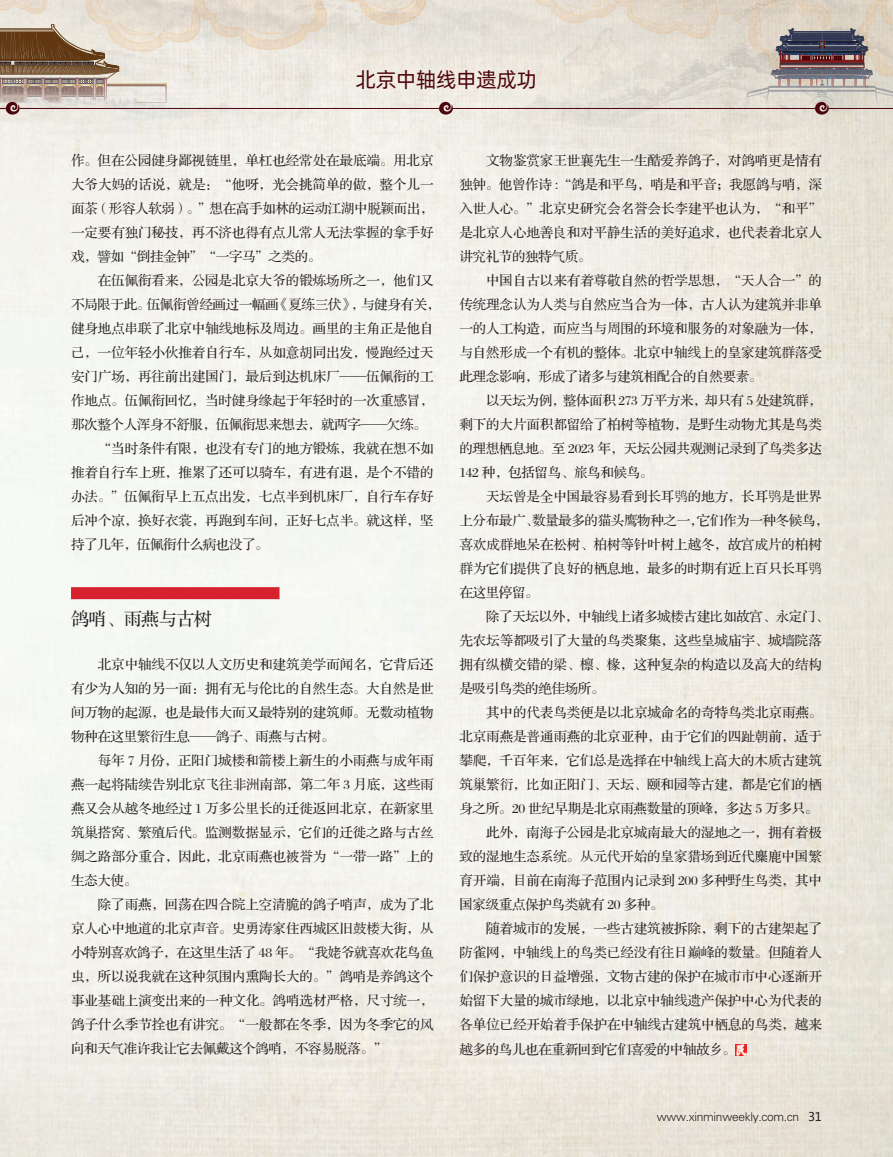
<style>
.page{position:relative;width:893px;height:1157px;background:#fff}
.page>*{position:absolute;margin:0;border:0;box-sizing:border-box;transform-origin:0 0}
.t1{font:21px "Alibaba Pu Hui Ti 2 55 Regular";letter-spacing:-.025em;color:#4e050d}
.t2{font:18px "FZS3 K GBK1 0";letter-spacing:-.025em;color:#231f20}
.t3{font:13.5px "FZS3 JW GB1 0";letter-spacing:-.005em;color:#231f20}
.t4{font:13.5px "FZS3 JW GB1 0";letter-spacing:-.025em;color:#231f20}
.t5{font:12px "FZXH1 JW GB1 0";letter-spacing:-.025em;color:#231f20}
.s1{font-family:"Sim Sun"}
.s2{font-family:"Microsoft Ya Hei"}
</style>
<div class="page">
<img style="left:0;top:0;width:893px;height:1157px">
<hr style="left:20px;top:108px;width:419px;height:1px;background:#4e050d">
<hr style="left:453px;top:108px;width:362px;height:1px;background:#4e050d">
<svg style="left:0;top:24px;width:167px;height:93px;background:#bbab9c"></svg>
<svg style="left:439px;top:102px;width:16px;height:15px"></svg>
<svg style="left:746px;top:28px;width:147px;height:89px;background:#ada3a0"></svg>
<div style="left:71px;top:587px;width:208px;height:12px;background:#d6212e"></div>
<svg style="left:736px;top:1044px;width:11px;height:11px"></svg>
<h1 class="t1" style="left:356px;top:64px;width:183px">北京中轴线申遗成功</h1>
<p class="t3" style="left:71px;top:153px;width:364px">作。但在公园健身鄙视链里，单杠也经常处在最底端。用北京</p>
<p class="t3" style="left:71px;top:177px;width:364px">大爷大妈的话说，就是：“他呀，光会挑简单的做，整个儿一</p>
<p class="t4" style="left:71px;top:201px;width:364px">面茶（形容人软弱）。”想在高手如林的运动江湖中脱颖而出，</p>
<p class="t3" style="left:71px;top:225px;width:364px">一定要有独门秘技，再不济也得有点儿常人无法掌握的拿手好</p>
<p class="t4" style="left:71px;top:249px;width:252px">戏，譬如“倒挂金钟”“一字马”之类的。</p>
<p class="t3" style="left:98px;top:273px;width:337px">在伍佩衔看来，公园是北京大爷的锻炼场所之一，他们又</p>
<p class="t4" style="left:71px;top:297px;width:371px">不局限于此。伍佩衔曾经画过一幅画《夏练三伏》，与健身有关，</p>
<p class="t3" style="left:71px;top:321px;width:364px">健身地点串联了北京中轴线地标及周边。画里的主角正是他自</p>
<p class="t3" style="left:71px;top:345px;width:364px">己，一位年轻小伙推着自行车，从如意胡同出发，慢跑经过天</p>
<p class="t3" style="left:71px;top:369px;width:364px">安门广场，再往前出建国门，最后到达机床厂——伍佩衔的工</p>
<p class="t3" style="left:71px;top:393px;width:364px">作地点。伍佩衔回忆，当时健身缘起于年轻时的一次重感冒，</p>
<p class="t4" style="left:71px;top:417px;width:357px">那次整个人浑身不舒服，伍佩衔思来想去，就两字——欠练。</p>
<p class="t3" style="left:98px;top:441px;width:337px">“当时条件有限，也没有专门的地方锻炼，我就在想不如</p>
<p class="t3" style="left:71px;top:465px;width:364px">推着自行车上班，推累了还可以骑车，有进有退，是个不错的</p>
<p class="t3" style="left:71px;top:489px;width:364px">办法。”伍佩衔早上五点出发，七点半到机床厂，自行车存好</p>
<p class="t3" style="left:71px;top:513px;width:364px">后冲个凉，换好衣裳，再跑到车间，正好七点半。就这样，坚</p>
<p class="t4" style="left:71px;top:537px;width:199px">持了几年，伍佩衔什么病也没了。</p>
<p class="t2" style="left:71px;top:609px;width:142px">鸽哨、雨燕与古树</p>
<p class="t3" style="left:98px;top:657px;width:337px">北京中轴线不仅以人文历史和建筑美学而闻名，它背后还</p>
<p class="t3" style="left:71px;top:681px;width:364px">有少为人知的另一面：拥有无与伦比的自然生态。大自然是世</p>
<p class="t3" style="left:71px;top:705px;width:364px">间万物的起源，也是最伟大而又最特别的建筑师。无数动植物</p>
<p class="t4" style="left:71px;top:729px;width:265px">物种在这里繁衍生息——鸽子、雨燕与古树。</p>
<p class="t3" style="left:98px;top:753px;width:337px">每年 7 月份，正阳门城楼和箭楼上新生的小雨燕与成年雨</p>
<p class="t3" style="left:71px;top:777px;width:364px">燕一起将陆续告别北京飞往非洲南部，第二年 3 月底，这些雨</p>
<p class="t3" style="left:71px;top:801px;width:364px">燕又会从越冬地经过 1 万多公里长的迁徙返回北京，在新家里</p>
<p class="t3" style="left:71px;top:825px;width:364px">筑巢搭窝、繁殖后代。监测数据显示，它们的迁徙之路与古丝</p>
<p class="t3" style="left:71px;top:849px;width:364px">绸之路部分重合，因此，北京雨燕也被誉为“一带一路”上的</p>
<p class="t3" style="left:71px;top:873px;width:68px">生态大使。</p>
<p class="t3" style="left:98px;top:897px;width:337px">除了雨燕，回荡在四合院上空清脆的鸽子哨声，成为了北</p>
<p class="t3" style="left:71px;top:921px;width:364px">京人心中地道的北京声音。史勇涛家住西城区旧鼓楼大街，从</p>
<p class="t4" style="left:71px;top:945px;width:364px">小特别喜欢鸽子，在这里生活了 48 年。“我姥爷就喜欢花鸟鱼</p>
<p class="t3" style="left:71px;top:969px;width:364px">虫，所以说我就在这种氛围内熏陶长大的。”鸽哨是养鸽这个</p>
<p class="t3" style="left:71px;top:993px;width:364px">事业基础上演变出来的一种文化。鸽哨选材严格，尺寸统一，</p>
<p class="t3" style="left:71px;top:1017px;width:364px">鸽子什么季节拴也有讲究。“一般都在冬季，因为冬季它的风</p>
<p class="t4" style="left:71px;top:1041px;width:318px">向和天气准许我让它去佩戴这个鸽哨，不容易脱落。”</p>
<p class="t3" style="left:486px;top:153px;width:337px">文物鉴赏家王世襄先生一生酷爱养鸽子，对鸽哨更是情有</p>
<p class="t4" style="left:459px;top:177px;width:364px">独钟。他曾作诗 :“鸽是和平鸟，哨是和平音；我愿鸽与哨，深</p>
<p class="t3" style="left:459px;top:201px;width:364px">入世人心。”北京史研究会名誉会长李建平也认为，“和平”</p>
<p class="t3" style="left:459px;top:225px;width:364px">是北京人心地善良和对平静生活的美好追求，也代表着北京人</p>
<p class="t4" style="left:459px;top:249px;width:133px">讲究礼节的独特气质。</p>
<p class="t3" style="left:486px;top:273px;width:337px">中国自古以来有着尊敬自然的哲学思想，“天人合一”的</p>
<p class="t3" style="left:459px;top:297px;width:364px">传统理念认为人类与自然应当合为一体，古人认为建筑并非单</p>
<p class="t3" style="left:459px;top:321px;width:364px">一的人工构造，而应当与周围的环境和服务的对象融为一体，</p>
<p class="t3" style="left:459px;top:345px;width:364px">与自然形成一个有机的整体。北京中轴线上的皇家建筑群落受</p>
<p class="t4" style="left:459px;top:369px;width:305px">此理念影响，形成了诸多与建筑相配合的自然要素。</p>
<p class="t4" style="left:486px;top:393px;width:337px">以天坛为例，整体面积 273 万平方米，却只有 5 处建筑群，</p>
<p class="t3" style="left:459px;top:417px;width:364px">剩下的大片面积都留给了柏树等植物，是野生动物尤其是鸟类</p>
<p class="t3" style="left:459px;top:441px;width:364px">的理想栖息地。至 2023 年，天坛公园共观测记录到了鸟类多达</p>
<p class="t4" style="left:459px;top:465px;width:196px">142 种，包括留鸟、旅鸟和候鸟。</p>
<p class="t3" style="left:486px;top:489px;width:337px">天坛曾是全中国最容易看到长耳<span class="s1">鸮</span>的地方，长耳<span class="s1">鸮</span>是世界</p>
<p class="t4" style="left:459px;top:513px;width:371px">上分布最广、数量最多的猫头鹰物种之一，它们作为一种冬候鸟，</p>
<p class="t3" style="left:459px;top:537px;width:364px">喜欢成群地呆在松树、柏树等针叶树上越冬，故宫成片的柏树</p>
<p class="t3" style="left:459px;top:561px;width:364px">群为它们提供了良好的栖息地，最多的时期有近上百只长耳<span class="s1">鸮</span></p>
<p class="t3" style="left:459px;top:585px;width:81px">在这里停留。</p>
<p class="t4" style="left:486px;top:609px;width:344px">除了天坛以外，中轴线上诸多城楼古建比如故宫、永定门、</p>
<p class="t3" style="left:459px;top:633px;width:364px">先农坛等都吸引了大量的鸟类聚集，这些皇城庙宇、城墙院落</p>
<p class="t3" style="left:459px;top:657px;width:364px">拥有纵横交错的梁、檩、椽，这种复杂的构造以及高大的结构</p>
<p class="t4" style="left:459px;top:681px;width:147px">是吸引鸟类的绝佳场所。</p>
<p class="t3" style="left:486px;top:705px;width:337px">其中的代表鸟类便是以北京城命名的奇特鸟类北京雨燕。</p>
<p class="t3" style="left:459px;top:729px;width:364px">北京雨燕是普通雨燕的北京亚种，由于它们的四趾朝前，适于</p>
<p class="t3" style="left:459px;top:753px;width:364px">攀爬，千百年来，它们总是选择在中轴线上高大的木质古建筑</p>
<p class="t3" style="left:459px;top:777px;width:364px">筑巢繁衍，比如正阳门、天坛、颐和园等古建，都是它们的栖</p>
<p class="t4" style="left:459px;top:801px;width:360px">身之所。20 世纪早期是北京雨燕数量的顶峰，多达 5 万多只。</p>
<p class="t3" style="left:486px;top:825px;width:337px">此外，南海子公园是北京城南最大的湿地之一，拥有着极</p>
<p class="t3" style="left:459px;top:849px;width:364px">致的湿地生态系统。从元代开始的皇家猎场到近代麋鹿中国繁</p>
<p class="t3" style="left:459px;top:873px;width:364px">育开端，目前在南海子范围内记录到 200 多种野生鸟类，其中</p>
<p class="t4" style="left:459px;top:897px;width:206px">国家级重点保护鸟类就有 20 多种。</p>
<p class="t3" style="left:486px;top:921px;width:337px">随着城市的发展，一些古建筑被拆除，剩下的古建架起了</p>
<p class="t3" style="left:459px;top:945px;width:364px">防雀网，中轴线上的鸟类已经没有往日巅峰的数量。但随着人</p>
<p class="t3" style="left:459px;top:969px;width:364px">们保护意识的日益增强，文物古建的保护在城市市中心逐渐开</p>
<p class="t3" style="left:459px;top:993px;width:364px">始留下大量的城市绿地，以北京中轴线遗产保护中心为代表的</p>
<p class="t3" style="left:459px;top:1017px;width:364px">各单位已经开始着手保护在中轴线古建筑中栖息的鸟类，越来</p>
<p class="t4" style="left:459px;top:1041px;width:278px">越多的鸟儿也在重新回到它们喜爱的中轴故乡。</p>
<p class="t5" style="left:657px;top:1109px;width:167px">www.xinminweekly.com.cn <span class="s2">31</span></p>
</div>
